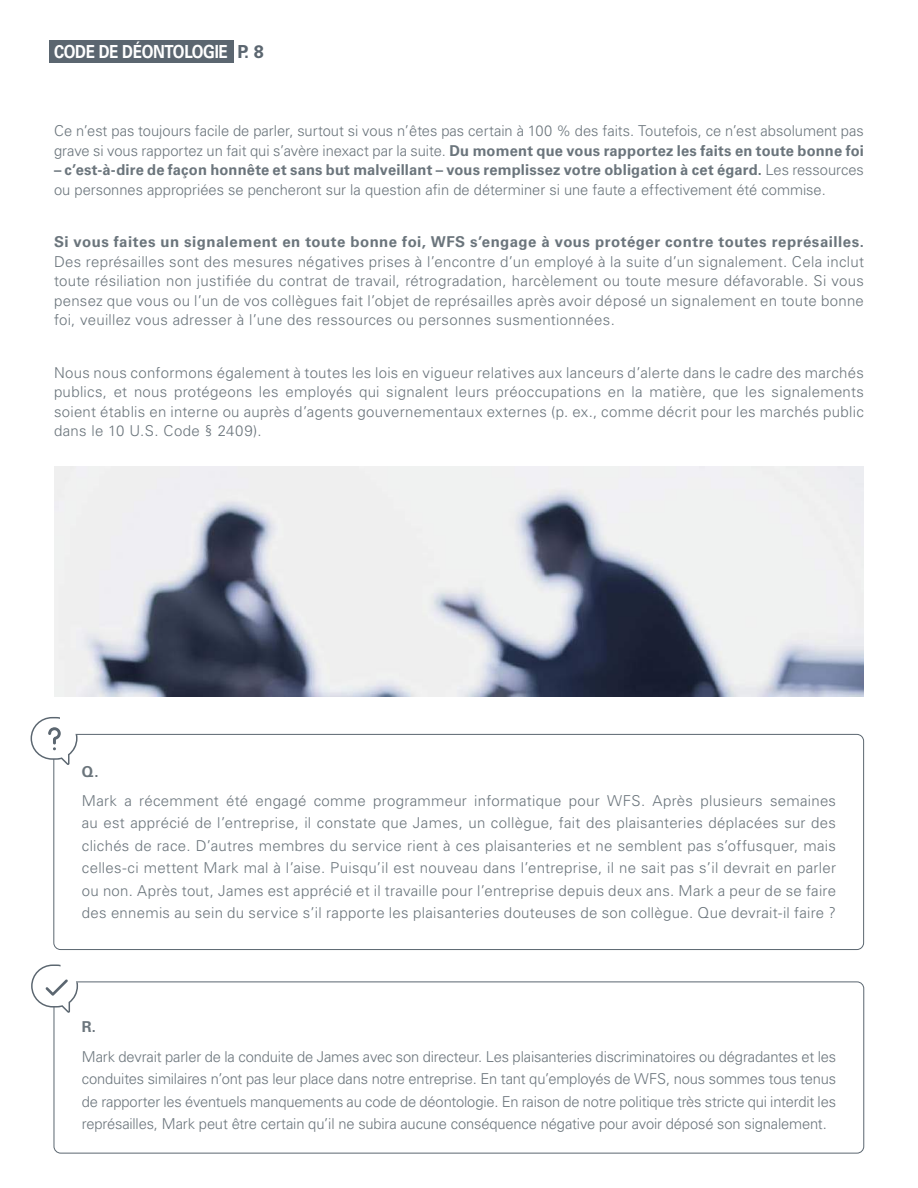
<style>
.page{position:relative;width:918px;height:1188px;background:#fff}
.page>*{position:absolute;margin:0;border:0;box-sizing:border-box;transform-origin:0 0}
.t1{font:700 18px "Univers LT Std";letter-spacing:-.02em;color:#fff;scale:.84 1}
.t2{font:300 15px/19.5px "Univers LT Std";color:#6b757c;text-align:justify}
.t3{font:700 15px "Univers LT Std";letter-spacing:.03em;color:#6b757c}
.s1{color:#5b6670}
.s2{font-weight:700}
</style>
<div class="page">
<div style="left:50px;top:41px;width:184px;height:22px;background:#5b6670"></div>
<img style="left:54px;top:467px;width:810px;height:229px">
<div style="left:53px;top:734px;width:811px;height:216px;border:1px solid #5b6670;border-radius:7px"></div>
<svg style="left:31px;top:717px;width:47px;height:48px"></svg>
<div style="left:54px;top:982px;width:810px;height:172px;border:1px solid #5b6670;border-radius:7px"></div>
<svg style="left:31px;top:964px;width:47px;height:49px"></svg>
<p class="t1" style="left:54px;top:41px;width:251px">CODE DE DÉONTOLOGIE <span class="s1">P. 8</span></p>
<p class="t2" style="left:54px;top:121px;width:811px">Ce n’est pas toujours facile de parler, surtout si vous n’êtes pas certain à 100 % des faits. Toutefois, ce n’est absolument pas grave si vous rapportez un fait qui s’avère inexact par la suite. <span class="s2">Du moment que vous rapportez les faits en toute bonne foi</span></p>
<p class="t2" style="left:54px;top:160px;width:811px"><span class="s2">– c’est-à-dire de façon honnête et sans but malveillant – vous remplissez votre obligation à cet égard.</span> Les ressources ou personnes appropriées se pencheront sur la question afin de déterminer si une faute a effectivement été commise.</p>
<p class="t3" style="left:54px;top:233px;width:811px">Si vous faites un signalement en toute bonne foi, WFS s’engage à vous protéger contre toutes représailles.</p>
<p class="t2" style="left:54px;top:252px;width:812px">Des représailles sont des mesures négatives prises à l’encontre d’un employé à la suite d’un signalement. Cela inclut toute résiliation non justifiée du contrat de travail, rétrogradation, harcèlement ou toute mesure défavorable. Si vous pensez que vous ou l’un de vos collègues fait l’objet de représailles après avoir déposé un signalement en toute bonne foi, veuillez vous adresser à l’une des ressources ou personnes susmentionnées.</p>
<p class="t2" style="left:54px;top:363px;width:812px">Nous nous conformons également à toutes les lois en vigueur relatives aux lanceurs d’alerte dans le cadre des marchés publics, et nous protégeons les employés qui signalent leurs préoccupations en la matière, que les signalements soient établis en interne ou auprès d’agents gouvernementaux externes (p. ex., comme décrit pour les marchés public dans le 10 U.S. Code § 2409).</p>
<p class="t3" style="left:82px;top:762px;width:18px">Q.</p>
<p class="t2" style="left:82px;top:789px;width:756px;line-height:22.5px">Mark a récemment été engagé comme programmeur informatique pour WFS. Après plusieurs semaines au est apprécié de l’entreprise, il constate que James, un collègue, fait des plaisanteries déplacées sur des clichés de race. D’autres membres du service rient à ces plaisanteries et ne semblent pas s’offusquer, mais celles-ci mettent Mark mal à l’aise. Puisqu’il est nouveau dans l’entreprise, il ne sait pas s’il devrait en parler ou non. Après tout, James est apprécié et il travaille pour l’entreprise depuis deux ans. Mark a peur de se faire des ennemis au sein du service s’il rapporte les plaisanteries douteuses de son collègue. Que devrait-il faire ?</p>
<p class="t3" style="left:82px;top:1018px;width:16px">R.</p>
<p class="t2" style="left:82px;top:1045px;width:756px;line-height:22.5px">Mark devrait parler de la conduite de James avec son directeur. Les plaisanteries discriminatoires ou dégradantes et les conduites similaires n’ont pas leur place dans notre entreprise. En tant qu’employés de WFS, nous sommes tous tenus de rapporter les éventuels manquements au code de déontologie. En raison de notre politique très stricte qui interdit les représailles, Mark peut être certain qu’il ne subira aucune conséquence négative pour avoir déposé son signalement.</p>
</div>
